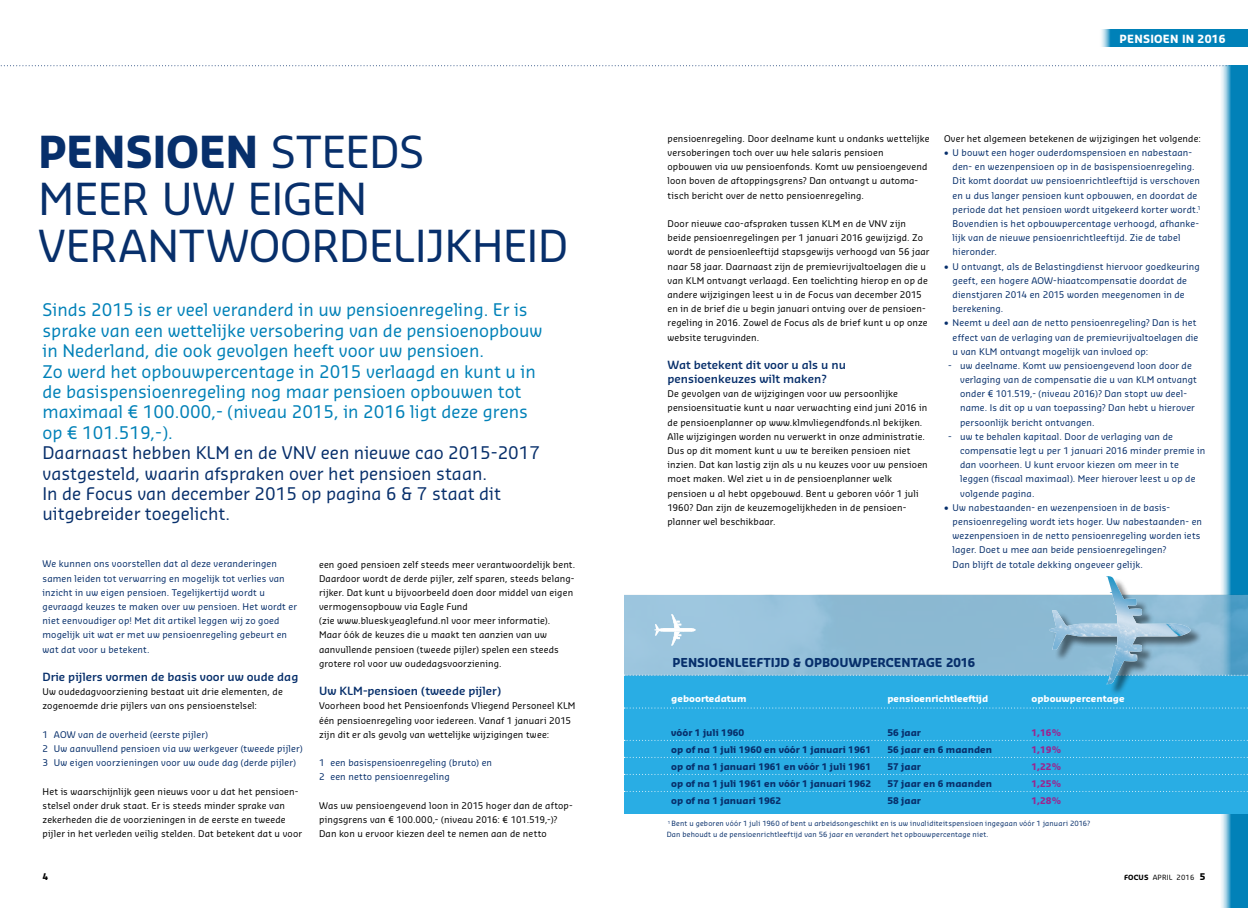
<style>
.page{position:relative;width:1248px;height:908px;background:#fff}
.page>*{position:absolute;margin:0;border:0;box-sizing:border-box;transform-origin:0 0}
.t1{font:43px/47px "Sansa Std";letter-spacing:-.02em;color:#072f6b}
.t2{font:17px/20.4px "Sansa Std";color:#0081b8}
.t3{font:17px/20.4px "Sansa Std";color:#072f6b}
.t4{font:700 12px "Sansa Std";letter-spacing:-.005em;color:#072f6b}
.t5{font:600 11px/14.2px "Sansa Std";color:#072f6b}
.t6{font:700 11px "Sansa Std";letter-spacing:.02em;color:#fff}
.t7{font:9px/14.2px "Sansa Std";letter-spacing:.015em;color:#000}
.t8{font:9px/14.2px "Sansa Std";letter-spacing:.015em;color:#072f6b}
.t9{font:700 9px "Sansa Std";color:#072f6b}
.t10{font:700 9px "Sansa Std";color:#fff}
.t11{font:700 9px "Sansa Std";color:#9a258f}
.t12{font:700 9px "Sansa Std";color:#000}
.t13{font:7px/11px "Sansa Std";letter-spacing:.025em;color:#072f6b}
.t14{font:7px "Sansa Std";letter-spacing:.02em;color:#000}
.s1{font-weight:700}
.s2{font-weight:700;font-size:9px}
</style>
<div class="page">
<div style="left:1099px;top:29px;width:148px;height:17px;background:#0081b8"></div>
<svg style="left:0;top:65px;width:1248px;height:1px"></svg>
<svg style="left:1219px;top:65px;width:27px;height:842px;background:#4ba6cc"></svg>
<hr style="left:1246px;top:65px;width:1px;height:842px;background:#0081b8">
<div style="left:624px;top:675px;width:623px;height:138px;background:#29ade4"></div>
<svg style="left:624px;top:707px;width:624px;height:1px"></svg>
<div style="left:1051px;top:577px;width:151px;height:119px;background:#000;opacity:.5"></div>
<svg style="left:624px;top:575px;width:624px;height:109px"></svg>
<h1 class="t1" style="left:38px;top:127px;width:531px"><span class="s1">PENSIOEN</span> STEEDS<br>MEER UW EIGEN<br>VERANTWOORDELIJKHEID</h1>
<p class="t2" style="left:43px;top:299px;width:501px">Sinds 2015 is er veel veranderd in uw pensioenregeling. Er is sprake van een wettelijke versobering van de pensioenopbouw in Nederland, die ook gevolgen heeft voor uw pensioen.<br>Zo werd het opbouwpercentage in 2015 verlaagd en kunt u in de basispensioenregeling nog maar pensioen opbouwen tot maximaal € 100.000,- (niveau 2015, in 2016 ligt deze grens op € 101.519,-).</p>
<h2 class="t3" style="left:43px;top:441px;width:499px">Daarnaast hebben KLM en de VNV een nieuwe cao 2015-2017 vastgesteld, waarin afspraken over het pensioen staan.<br>In de Focus van december 2015 op pagina 6 &amp; 7 staat dit uitgebreider toegelicht.</h2>
<p class="t8" style="left:43px;top:556px;width:256px">We kunnen ons voorstellen dat al deze veranderingen samen leiden tot verwarring en mogelijk tot verlies van inzicht in uw eigen pensioen. Tegelijkertijd wordt u gevraagd keuzes te maken over uw pensioen. Het wordt er niet eenvoudiger op! Met dit artikel leggen wij zo goed mogelijk uit wat er met uw pensioenregeling gebeurt en wat dat voor u betekent.</p>
<p class="t5" style="left:43px;top:669px;width:257px">Drie pijlers vormen de basis voor uw oude dag</p>
<p class="t7" style="left:43px;top:684px;width:242px">Uw oudedagvoorziening bestaat uit drie elementen, de zogenoemde drie pijlers van ons pensioenstelsel:</p>
<p class="t8" style="left:43px;top:726px;width:262px">1 AOW van de overheid (eerste pijler)<br>2 Uw aanvullend pensioen via uw werkgever (tweede pijler)<br>3 Uw eigen voorzieningen voor uw oude dag (derde pijler)</p>
<p class="t7" style="left:43px;top:783px;width:261px">Het is waarschijnlijk geen nieuws voor u dat het pensioen&shy;stelsel onder druk staat. Er is steeds minder sprake van zekerheden die de voorzieningen in de eerste en tweede pijler in het verleden veilig stelden. Dat betekent dat u voor</p>
<p class="t7" style="left:319px;top:556px;width:258px">een goed pensioen zelf steeds meer verantwoordelijk bent.<br>Daardoor wordt de derde pijler, zelf sparen, steeds belang&shy;rijker. Dat kunt u bijvoorbeeld doen door middel van eigen vermogensopbouw via Eagle Fund<br>(zie www.blueskyeaglefund.nl voor meer informatie).<br>Maar óók de keuzes die u maakt ten aanzien van uw aanvullende pensioen (tweede pijler) spelen een steeds grotere rol voor uw oudedagsvoorziening.</p>
<p class="t5" style="left:319px;top:683px;width:184px">Uw KLM-pensioen (tweede pijler)</p>
<p class="t7" style="left:319px;top:698px;width:258px">Voorheen bood het Pensioenfonds Vliegend Personeel KLM één pensioenregeling voor iedereen. Vanaf 1 januari 2015 zijn dit er als gevolg van wettelijke wijzigingen twee:</p>
<p class="t8" style="left:319px;top:754px;width:174px">1 een basispensioenregeling (bruto) en<br>2 een netto pensioenregeling</p>
<p class="t7" style="left:319px;top:797px;width:255px">Was uw pensioengevend loon in 2015 hoger dan de aftop&shy;pingsgrens van € 100.000,- (niveau 2016: € 101.519,-)?<br>Dan kon u ervoor kiezen deel te nemen aan de netto</p>
<p class="t6" style="left:1119px;top:31px;width:108px">PENSIOEN IN 2016</p>
<p class="t7" style="left:667px;top:131px;width:263px">pensioenregeling. Door deelname kunt u ondanks wettelijke versoberingen toch over uw hele salaris pensioen opbouwen via uw pensioenfonds. Komt uw pensioengevend loon boven de aftoppingsgrens? Dan ontvangt u automa&shy;tisch bericht over de netto pensioenregeling.</p>
<p class="t7" style="left:667px;top:216px;width:263px">Door nieuwe cao-afspraken tussen KLM en de VNV zijn beide pensioenregelingen per 1 januari 2016 gewijzigd. Zo wordt de pensioenleeftijd stapsgewijs verhoogd van 56 jaar naar 58 jaar. Daarnaast zijn de premievrijvaltoelagen die u van KLM ontvangt verlaagd. Een toelichting hierop en op de andere wijzigingen leest u in de Focus van december 2015 en in de brief die u begin januari ontving over de pensioen&shy;regeling in 2016. Zowel de Focus als de brief kunt u op onze website terugvinden.</p>
<p class="t5" style="left:667px;top:357px;width:180px">Wat betekent dit voor u als u nu pensioenkeuzes wilt maken?</p>
<p class="t7" style="left:667px;top:386px;width:262px">De gevolgen van de wijzigingen voor uw persoonlijke pensioensituatie kunt u naar verwachting eind juni 2016 in de pensioenplanner op www.klmvliegendfonds.nl bekijken.<br>Alle wijzigingen worden nu verwerkt in onze administratie.<br>Dus op dit moment kunt u uw te bereiken pensioen niet inzien. Dat kan lastig zijn als u nu keuzes voor uw pensioen moet maken. Wel ziet u in de pensioenplanner welk pensioen u al hebt opgebouwd. Bent u geboren vóór 1 juli 1960? Dan zijn de keuzemogelijkheden in de pensioen&shy;planner wel beschikbaar.</p>
<p class="t7" style="left:944px;top:131px;width:258px">Over het algemeen betekenen de wijzigingen het volgende:</p>
<p class="t8" style="left:952px;top:145px;width:250px;text-indent:-8px">• U bouwt een hoger ouderdomspensioen en nabestaan&shy;den- en wezenpensioen op in de basispensioenregeling.<br>Dit komt doordat uw pensioenrichtleeftijd is verschoven en u dus langer pensioen kunt opbouwen, en doordat de periode dat het pensioen wordt uitgekeerd korter wordt.<sup>1<br></sup>Bovendien is het opbouwpercentage verhoogd, afhanke&shy;lijk van de nieuwe pensioenrichtleeftijd. Zie de tabel hieronder.</p>
<p class="t8" style="left:952px;top:258px;width:249px;text-indent:-9px">• U ontvangt, als de Belastingdienst hiervoor goedkeuring geeft, een hogere AOW-hiaatcompensatie doordat de dienstjaren 2014 en 2015 worden meegenomen in de berekening.</p>
<p class="t8" style="left:952px;top:315px;width:247px;text-indent:-9px">• Neemt u deel aan de netto pensioenregeling? Dan is het effect van de verlaging van de premievrijvaltoelagen die u van KLM ontvangt mogelijk van invloed op:</p>
<p class="t8" style="left:960px;top:358px;width:238px;text-indent:-12px">- uw deelname. Komt uw pensioengevend loon door de verlaging van de compensatie die u van KLM ontvangt onder € 101.519,- (niveau 2016)? Dan stopt uw deel&shy;name. Is dit op u van toepassing? Dan hebt u hierover persoonlijk bericht ontvangen.</p>
<p class="t8" style="left:960px;top:429px;width:246px;text-indent:-12px">- uw te behalen kapitaal. Door de verlaging van de compensatie legt u per 1 januari 2016 minder premie in dan voorheen. U kunt ervoor kiezen om meer in te leggen (fiscaal maximaal). Meer hierover leest u op de volgende pagina.</p>
<p class="t8" style="left:952px;top:499px;width:251px;text-indent:-9px">• Uw nabestaanden- en wezenpensioen in de basis&shy;pensioenregeling wordt iets hoger. Uw nabestaanden- en wezenpensioen in de netto pensioenregeling worden iets lager. Doet u mee aan beide pensioenregelingen?<br>Dan blijft de totale dekking ongeveer gelijk.</p>
<h3 class="t4" style="left:672px;top:654px;width:304px">PENSIOENLEEFTIJD &amp; OPBOUWPERCENTAGE 2016</h3>
<p class="t10" style="left:671px;top:692px;width:77px">geboortedatum</p>
<p class="t10" style="left:887px;top:692px;width:102px">pensioenrichtleeftijd</p>
<p class="t10" style="left:1031px;top:692px;width:95px">opbouwpercentage</p>
<p class="t9" style="left:671px;top:726px;width:74px">vóór 1 juli 1960</p>
<p class="t9" style="left:887px;top:726px;width:35px">56 jaar</p>
<p class="t11" style="left:1031px;top:726px;width:31px">1,16%</p>
<p class="t9" style="left:671px;top:743px;width:201px">op of na 1 juli 1960 en vóór 1 januari 1961</p>
<p class="t9" style="left:887px;top:743px;width:106px">56 jaar en 6 maanden</p>
<p class="t11" style="left:1031px;top:743px;width:31px">1,19%</p>
<p class="t9" style="left:671px;top:760px;width:201px">op of na 1 januari 1961 en vóór 1 juli 1961</p>
<p class="t9" style="left:887px;top:760px;width:35px">57 jaar</p>
<p class="t11" style="left:1031px;top:760px;width:31px">1,22%</p>
<p class="t9" style="left:671px;top:777px;width:201px">op of na 1 juli 1961 en vóór 1 januari 1962</p>
<p class="t9" style="left:887px;top:777px;width:106px">57 jaar en 6 maanden</p>
<p class="t11" style="left:1031px;top:777px;width:31px">1,25%</p>
<p class="t9" style="left:671px;top:794px;width:112px">op of na 1 januari 1962</p>
<p class="t9" style="left:887px;top:794px;width:35px">58 jaar</p>
<p class="t11" style="left:1031px;top:794px;width:31px">1,28%</p>
<p class="t13" style="left:666px;top:817px;width:425px"><sup>1</sup> Bent u geboren vóór 1 juli 1960 of bent u arbeidsongeschikt en is uw invaliditeitspensioen ingegaan vóór 1 januari 2016?<br>Dan behoudt u de pensioenrichtleeftijd van 56 jaar en verandert het opbouwpercentage niet.</p>
<p class="t12" style="left:43px;top:869px;width:7px">4</p>
<p class="t14" style="left:1123px;top:872px;width:83px"><span class="s1">FOCUS</span> APRIL 2016 <span class="s2">5</span></p>
</div>
